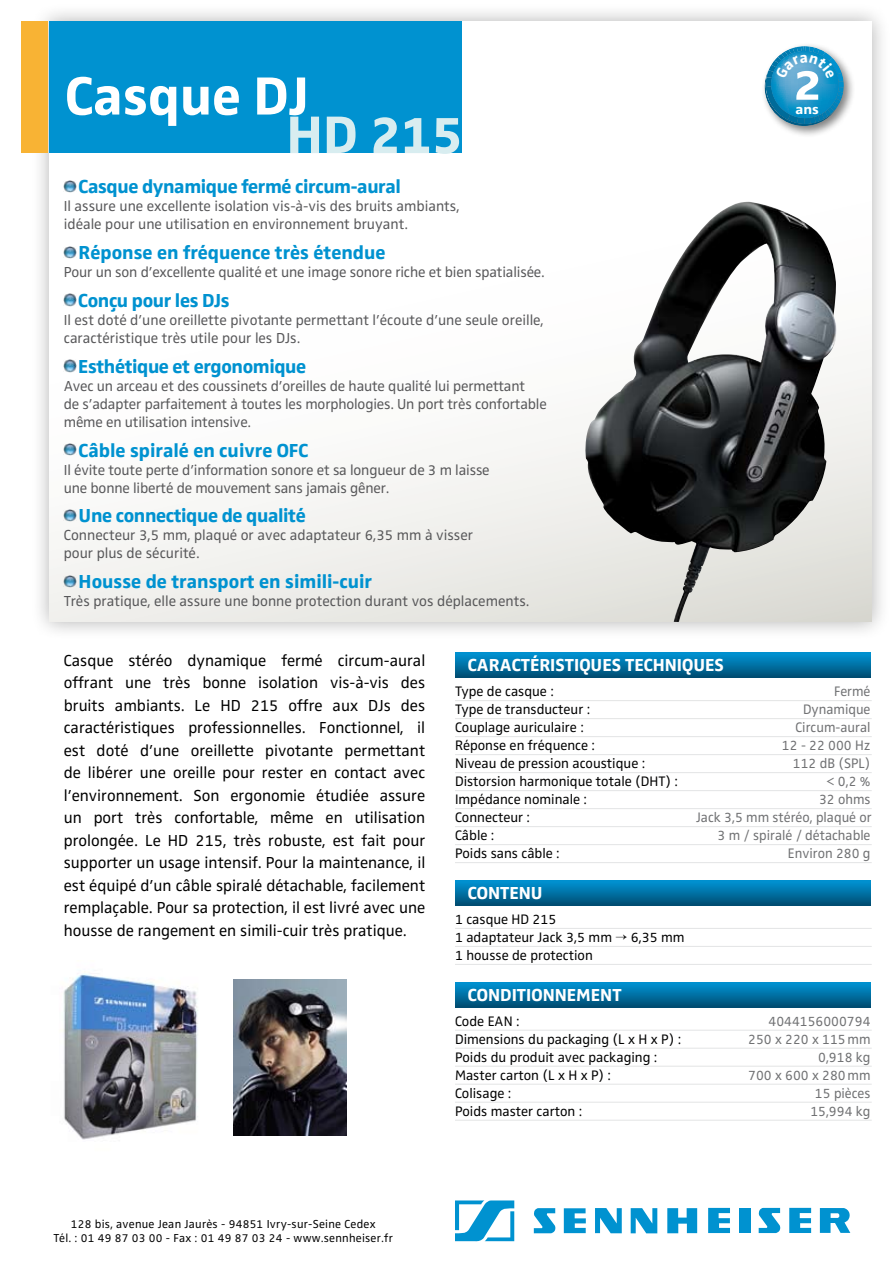
<style>
.page{position:relative;width:893px;height:1263px;background:#fff}
.page>*{position:absolute;margin:0;border:0;box-sizing:border-box;transform-origin:0 0}
.t1{font:700 55.5px "Sennheiser";color:#fff}
.t2{font:700 54.75px "Sennheiser";color:#d8edf0}
.t3{font:700 43.95px "Sennheiser";color:#fff;scale:1.17 1}
.t4{font:700 19.5px "Sennheiser";letter-spacing:-.01em;color:#0092d0}
.t5{font:700 18px "Sennheiser";color:#fff}
.t6{font:16.5px/22.5px "Sennheiser";color:#000;text-align:justify}
.t7{font:15px/18px "Sennheiser";color:#58585a}
.t8{font:14.25px/18px "Sennheiser";color:#000}
.t9{font:14.25px "Sennheiser";color:#707173}
.t10{font:700 13.95px "Sennheiser";color:#fff;scale:1.07 1}
.t11{font:12px/13.5px "Sennheiser";letter-spacing:.02em;color:#000;text-align:center}
</style>
<div class="page">
<div style="left:30px;top:2px;width:860px;height:637px;background:#000;opacity:.3"></div>
<div style="left:50px;top:21px;width:822px;height:601px;background:linear-gradient(to bottom,#fff,#f0f0ed)"></div>
<div style="left:50px;top:21px;width:412px;height:132px;background:#0092d0"></div>
<svg style="left:455px;top:1200px;width:59px;height:41px"></svg>
<svg style="left:534px;top:1208px;width:22px;height:25px"></svg>
<svg style="left:564px;top:1208px;width:22px;height:25px"></svg>
<svg style="left:595px;top:1208px;width:27px;height:25px"></svg>
<svg style="left:631px;top:1208px;width:26px;height:25px"></svg>
<svg style="left:667px;top:1208px;width:30px;height:25px"></svg>
<svg style="left:708px;top:1208px;width:22px;height:25px"></svg>
<div style="left:739px;top:1208px;width:11px;height:25px;background:#0092d0"></div>
<svg style="left:820px;top:1208px;width:30px;height:25px"></svg>
<svg style="left:789px;top:1208px;width:22px;height:25px"></svg>
<svg style="left:758px;top:1208px;width:22px;height:25px"></svg>
<hr style="left:455px;top:700px;width:417px;height:1px;background:#e3e4e5">
<hr style="left:455px;top:718px;width:417px;height:1px;background:#e3e4e5">
<hr style="left:455px;top:736px;width:417px;height:1px;background:#e3e4e5">
<hr style="left:455px;top:754px;width:417px;height:1px;background:#e3e4e5">
<hr style="left:455px;top:772px;width:417px;height:1px;background:#e3e4e5">
<hr style="left:455px;top:790px;width:417px;height:1px;background:#e3e4e5">
<hr style="left:455px;top:808px;width:417px;height:1px;background:#e3e4e5">
<hr style="left:455px;top:826px;width:417px;height:1px;background:#e3e4e5">
<hr style="left:455px;top:844px;width:417px;height:1px;background:#e3e4e5">
<hr style="left:455px;top:862px;width:417px;height:1px;background:#e3e4e5">
<hr style="left:455px;top:928px;width:417px;height:1px;background:#e3e4e5">
<hr style="left:455px;top:946px;width:417px;height:1px;background:#e3e4e5">
<hr style="left:455px;top:964px;width:417px;height:1px;background:#e3e4e5">
<hr style="left:455px;top:1030px;width:417px;height:1px;background:#e3e4e5">
<hr style="left:455px;top:1048px;width:417px;height:1px;background:#e3e4e5">
<hr style="left:455px;top:1066px;width:417px;height:1px;background:#e3e4e5">
<hr style="left:455px;top:1084px;width:417px;height:1px;background:#e3e4e5">
<hr style="left:455px;top:1102px;width:417px;height:1px;background:#e3e4e5">
<hr style="left:455px;top:1120px;width:417px;height:1px;background:#e3e4e5">
<svg style="left:455px;top:653px;width:416px;height:25px;background:#006fa2"></svg>
<svg style="left:455px;top:881px;width:416px;height:25px;background:#006fa1"></svg>
<svg style="left:455px;top:982px;width:416px;height:25px;background:#0071a4"></svg>
<svg style="left:64px;top:180px;width:12px;height:13px"></svg>
<svg style="left:64px;top:246px;width:12px;height:12px"></svg>
<svg style="left:64px;top:294px;width:12px;height:12px"></svg>
<svg style="left:64px;top:360px;width:12px;height:12px"></svg>
<svg style="left:64px;top:443px;width:12px;height:13px"></svg>
<svg style="left:64px;top:509px;width:12px;height:13px"></svg>
<svg style="left:64px;top:575px;width:12px;height:12px"></svg>
<img style="left:583px;top:202px;width:255px;height:420px">
<div style="left:21px;top:21px;width:27px;height:132px;background:#f8b334"></div>
<img style="left:234px;top:979px;width:112px;height:157px">
<img style="left:63px;top:973px;width:135px;height:167px">
<div style="left:760px;top:42px;width:95px;height:96px;background:#000;opacity:.5"></div>
<svg style="left:764px;top:46px;width:80px;height:81px;background:#52a4c9"></svg>
<h1 class="t1" style="left:65px;top:63px;width:245px">Casque DJ</h1>
<h3 class="t3" style="left:793px;top:59px;width:26px">2</h3>
<p class="t10" style="left:795px;top:101px;width:23px">ans</p>
<h2 class="t2" style="left:286px;top:103px;width:178px">HD 215</h2>
<h3 class="t4" style="left:79px;top:175px;width:324px">Casque dynamique fermé circum-aural</h3>
<p class="t7" style="left:64px;top:197px;width:397px">Il assure une excellente isolation vis-à-vis des bruits ambiants, idéale pour une utilisation en environnement bruyant.</p>
<h3 class="t4" style="left:79px;top:241px;width:308px">Réponse en fréquence très étendue</h3>
<p class="t7" style="left:64px;top:263px;width:482px">Pour un son d’excellente qualité et une image sonore riche et bien spatialisée.</p>
<h3 class="t4" style="left:78px;top:289px;width:153px">Conçu pour les DJs</h3>
<p class="t7" style="left:64px;top:311px;width:481px">Il est doté d’une oreillette pivotante permettant l’écoute d’une seule oreille, caractéristique très utile pour les DJs.</p>
<h3 class="t4" style="left:78px;top:355px;width:229px">Esthétique et ergonomique</h3>
<p class="t7" style="left:64px;top:377px;width:484px">Avec un arceau et des coussinets d’oreilles de haute qualité lui permettant<br>de s’adapter parfaitement à toutes les morphologies. Un port très confortable même en utilisation intensive.</p>
<h3 class="t4" style="left:79px;top:438px;width:231px">Câble spiralé en cuivre OFC</h3>
<p class="t7" style="left:64px;top:460px;width:427px">Il évite toute perte d’information sonore et sa longueur de 3 m laisse une bonne liberté de mouvement sans jamais gêner.</p>
<h3 class="t4" style="left:79px;top:504px;width:229px">Une connectique de qualité</h3>
<p class="t7" style="left:64px;top:526px;width:411px">Connecteur 3,5 mm, plaqué or avec adaptateur 6,35 mm à visser pour plus de sécurité.</p>
<h3 class="t4" style="left:79px;top:570px;width:295px">Housse de transport en simili-cuir</h3>
<p class="t7" style="left:64px;top:592px;width:467px">Très pratique, elle assure une bonne protection durant vos déplacements.</p>
<p class="t6" style="left:64px;top:649px;width:363px">Casque stéréo dynamique fermé circum-aural offrant une très bonne isolation vis-à-vis des bruits ambiants. Le HD 215 offre aux DJs des caractéristiques professionnelles. Fonctionnel, il est doté d’une oreillette pivotante permettant de libérer une oreille pour rester en contact avec l’environnement. Son ergonomie étudiée assure un port très confortable, même en utilisation prolongée. Le HD 215, très robuste, est fait pour supporter un usage intensif. Pour la maintenance, il est équipé d’un câble spiralé détachable, facilement remplaçable. Pour sa protection, il est livré avec une housse de rangement en simili-cuir très pratique.</p>
<p class="t5" style="left:468px;top:655px;width:258px">Caractéristiques techniques</p>
<p class="t8" style="left:455px;top:682px;width:100px">Type de casque :</p>
<p class="t9" style="left:834px;top:683px;width:38px">Fermé</p>
<p class="t8" style="left:455px;top:700px;width:137px">Type de transducteur :</p>
<p class="t9" style="left:803px;top:701px;width:69px">Dynamique</p>
<p class="t8" style="left:455px;top:718px;width:130px">Couplage auriculaire :</p>
<p class="t9" style="left:795px;top:719px;width:77px">Circum-aural</p>
<p class="t8" style="left:455px;top:736px;width:141px">Réponse en fréquence :</p>
<p class="t9" style="left:782px;top:737px;width:90px">12 - 22 000 Hz</p>
<p class="t8" style="left:455px;top:754px;width:192px">Niveau de pression acoustique :</p>
<p class="t9" style="left:793px;top:755px;width:79px">112 dB (SPL)</p>
<p class="t8" style="left:455px;top:772px;width:224px">Distorsion harmonique totale (DHT) :</p>
<p class="t9" style="left:826px;top:773px;width:46px">&lt; 0,2 %</p>
<p class="t8" style="left:455px;top:790px;width:133px">Impédance nominale :</p>
<p class="t9" style="left:819px;top:791px;width:53px">32 ohms</p>
<p class="t8" style="left:455px;top:808px;width:76px">Connecteur :</p>
<p class="t9" style="left:696px;top:809px;width:177px">Jack 3,5 mm stéréo, plaqué or</p>
<p class="t8" style="left:455px;top:826px;width:41px">Câble :</p>
<p class="t9" style="left:718px;top:827px;width:154px">3 m / spiralé / détachable</p>
<p class="t8" style="left:455px;top:844px;width:106px">Poids sans câble :</p>
<p class="t9" style="left:788px;top:845px;width:84px">Environ 280 g</p>
<p class="t5" style="left:468px;top:882px;width:32px">CONTENU</p>
<p class="t8" style="left:455px;top:910px;width:231px">1 casque HD 215<br>1 adaptateur Jack 3,5 mm → 6,35 mm<br>1 housse de protection</p>
<p class="t5" style="left:468px;top:984px;width:87px">CONDITIONNE</p>
<p class="t5" style="left:576px;top:984px;width:26px">MENT</p>
<p class="t8" style="left:455px;top:1012px;width:66px">Code EAN :</p>
<p class="t9" style="left:768px;top:1012px;width:104px">4044156000794</p>
<p class="t8" style="left:455px;top:1030px;width:228px">Dimensions du packaging (L x H x P) :</p>
<p class="t9" style="left:748px;top:1030px;width:124px">250 x 220 x 115mm</p>
<p class="t8" style="left:455px;top:1048px;width:204px">Poids du produit avec packaging :</p>
<p class="t9" style="left:818px;top:1048px;width:54px">0,918 kg</p>
<p class="t8" style="left:455px;top:1066px;width:157px">Master carton (L x H x P) :</p>
<p class="t9" style="left:748px;top:1066px;width:124px">700 x 600 x 280mm</p>
<p class="t8" style="left:455px;top:1084px;width:58px">Colisage :</p>
<p class="t9" style="left:815px;top:1084px;width:57px">15 pièces</p>
<p class="t8" style="left:455px;top:1102px;width:129px">Poids master carton :</p>
<p class="t9" style="left:810px;top:1102px;width:62px">15,994 kg</p>
<p class="t11" style="left:54px;top:1217px;width:341px">128 bis, avenue Jean Jaurès - 94851 Ivry-sur-Seine Cedex<br>Tél. : 01 49 87 03 00 - Fax : 01 49 87 03 24 - www.sennheiser.fr</p>
</div>
